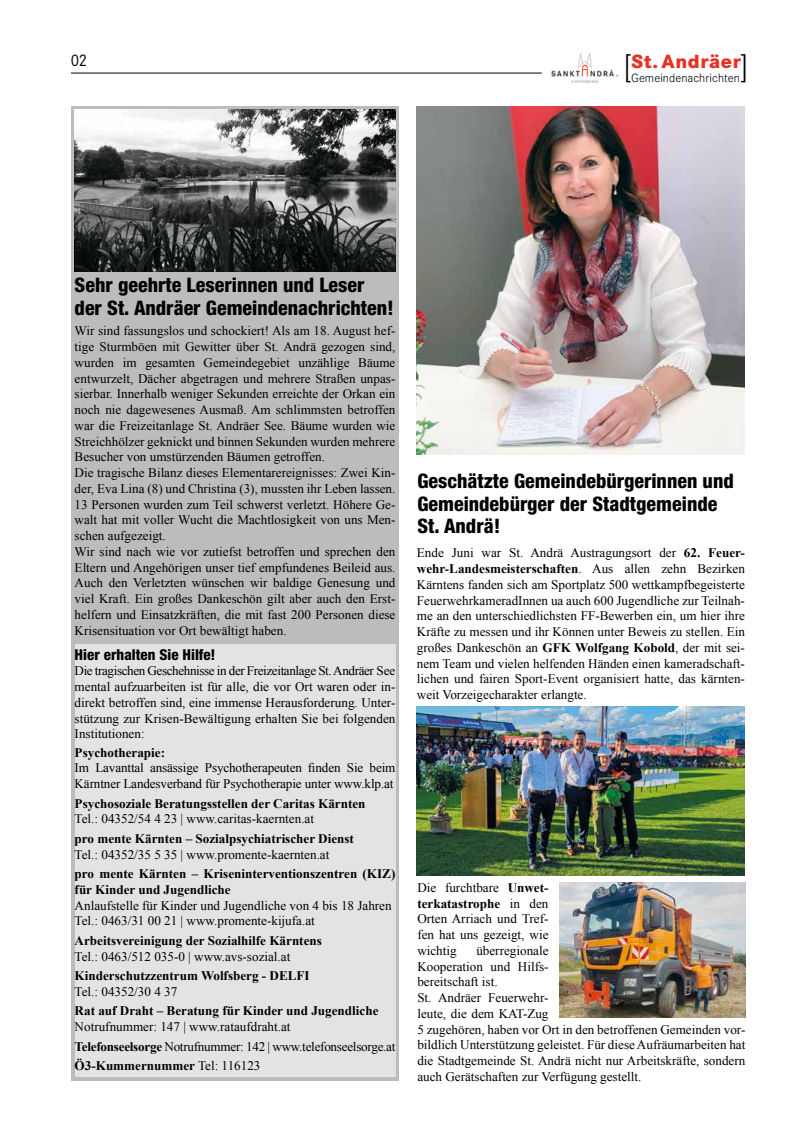
<style>
.page{position:relative;width:798px;height:1134px;background:#fff}
.page>*{position:absolute;margin:0;border:0;box-sizing:border-box;transform-origin:0 0}
.t1{font:300 32.75px "Corporate S";color:#000}
.t2{font:800 condensed 20px/22.5px "Helvetica Neue";color:#000}
.t3{font:800 19.88px "Corporate S";letter-spacing:.03em;color:#e63224}
.t4{font:17.5px "Corporate S";color:#000;scale:.9 1}
.t5{font:800 condensed 15px "Helvetica Neue";color:#000}
.t6{font:13.12px/15.8px "Times New Roman";color:#000}
.t7{font:700 13.12px/15.8px "Times New Roman";color:#000}
.t8{font:13.12px/19.5px "Times New Roman";letter-spacing:-.02em;color:#000}
.t9{font:300 12.5px "Corporate S";letter-spacing:.005em;color:#000}
.s1{font-weight:700}
</style>
<div class="page">
<hr style="left:71px;top:73px;width:470px;height:1px;background:#000">
<img style="left:551px;top:53px;width:67px;height:30px">
<div style="left:71px;top:106px;width:328px;height:975px;background:#bbbcbe"></div>
<div style="left:75px;top:644px;width:320px;height:22px;background:#e2e3e4"></div>
<div style="left:75px;top:663px;width:320px;height:82px;background:#e2e3e4"></div>
<div style="left:75px;top:744px;width:320px;height:19px;background:#e2e3e4"></div>
<div style="left:75px;top:760px;width:320px;height:34px;background:#e2e3e4"></div>
<div style="left:75px;top:779px;width:320px;height:19px;background:#e2e3e4"></div>
<div style="left:75px;top:795px;width:320px;height:19px;background:#e2e3e4"></div>
<div style="left:75px;top:814px;width:320px;height:19px;background:#e2e3e4"></div>
<div style="left:75px;top:830px;width:320px;height:19px;background:#e2e3e4"></div>
<div style="left:75px;top:846px;width:320px;height:19px;background:#e2e3e4"></div>
<div style="left:75px;top:850px;width:320px;height:19px;background:#e2e3e4"></div>
<div style="left:75px;top:866px;width:320px;height:34px;background:#e2e3e4"></div>
<div style="left:75px;top:897px;width:320px;height:35px;background:#e2e3e4"></div>
<div style="left:75px;top:932px;width:320px;height:19px;background:#e2e3e4"></div>
<div style="left:75px;top:948px;width:320px;height:19px;background:#e2e3e4"></div>
<div style="left:75px;top:952px;width:320px;height:19px;background:#e2e3e4"></div>
<div style="left:75px;top:968px;width:320px;height:18px;background:#e2e3e4"></div>
<div style="left:75px;top:983px;width:320px;height:19px;background:#e2e3e4"></div>
<div style="left:75px;top:987px;width:320px;height:19px;background:#e2e3e4"></div>
<div style="left:75px;top:1003px;width:320px;height:19px;background:#e2e3e4"></div>
<div style="left:75px;top:1022px;width:320px;height:19px;background:#e2e3e4"></div>
<div style="left:75px;top:1038px;width:320px;height:19px;background:#e2e3e4"></div>
<div style="left:75px;top:1057px;width:320px;height:19px;background:#e2e3e4"></div>
<img style="left:75px;top:110px;width:320px;height:162px">
<img style="left:416px;top:107px;width:328px;height:348px">
<img style="left:416px;top:706px;width:328px;height:169px">
<img style="left:559px;top:882px;width:186px;height:135px">
<h1 class="t1" style="left:623px;top:47px;width:10px">[</h1>
<h1 class="t1" style="left:739px;top:47px;width:10px">]</h1>
<h3 class="t4" style="left:71px;top:51px;width:20px">02</h3>
<h3 class="t3" style="left:631px;top:50px;width:111px">St. Andräer</h3>
<p class="t9" style="left:631px;top:71px;width:110px">Gemeindenachrichten</p>
<h2 class="t2" style="left:75px;top:273px;width:320px">Sehr geehrte Leserinnen und Leser der St. Andräer Gemeindenachrichten!</h2>
<p class="t6" style="left:75px;top:323px;width:322px">Wir sind fassungslos und schockiert! Als am 18. August hef&shy;tige Sturmböen mit Gewitter über St. Andrä gezogen sind, wurden im gesamten Gemeindegebiet unzählige Bäume entwurzelt, Dächer abgetragen und mehrere Straßen unpas&shy;sierbar. Innerhalb weniger Sekunden erreichte der Orkan ein noch nie dagewesenes Ausmaß. Am schlimmsten betroffen war die Freizeitanlage St. Andräer See. Bäume wurden wie Streichhölzer geknickt und binnen Sekunden wurden mehrere Besucher von umstürzenden Bäumen getroffen.<br>Die tragische Bilanz dieses Elementarereignisses: Zwei Kin&shy;der, Eva Lina (8) und Christina (3), mussten ihr Leben lassen.<br>13 Personen wurden zum Teil schwerst verletzt. Höhere Ge&shy;walt hat mit voller Wucht die Machtlosigkeit von uns Men&shy;schen aufgezeigt.<br>Wir sind nach wie vor zutiefst betroffen und sprechen den Eltern und Angehörigen unser tief empfundenes Beileid aus.<br>Auch den Verletzten wünschen wir baldige Genesung und viel Kraft. Ein großes Dankeschön gilt aber auch den Erst&shy;helfern und Einsatzkräften, die mit fast 200 Personen diese Krisensituation vor Ort bewältigt haben.</p>
<p class="t5" style="left:75px;top:645px;width:142px">Hier erhalten Sie Hilfe!</p>
<p class="t6" style="left:75px;top:663px;width:322px;text-align:justify">Die tragischen Geschehnisse in der Freizeitanlage St. Andräer See mental aufzuarbeiten ist für alle, die vor Ort waren oder in&shy;direkt betroffen sind, eine immense Herausforderung. Unter&shy;stützung zur Krisen-Bewältigung erhalten Sie bei folgenden Institutionen:</p>
<p class="t7" style="left:75px;top:744px;width:92px">Psychotherapie:</p>
<p class="t6" style="left:75px;top:760px;width:322px">Im Lavanttal ansässige Psychotherapeuten finden Sie beim<br>Kärntner Landesverband für Psychotherapie unter www.klp.at</p>
<p class="t7" style="left:75px;top:795px;width:292px">Psychosoziale Beratungsstellen der Caritas Kärnten</p>
<p class="t6" style="left:75px;top:811px;width:241px">Tel.: 04352/54 4 23 | www.caritas-kaernten.at</p>
<p class="t7" style="left:75px;top:830px;width:281px">pro mente Kärnten – Sozialpsychiatrischer Dienst</p>
<p class="t6" style="left:75px;top:846px;width:256px">Tel.: 04352/35 5 35 | www.promente-kaernten.at</p>
<p class="t7" style="left:75px;top:865px;width:322px">pro mente Kärnten – Kriseninterventionszentren (KIZ) für Kinder und Jugendliche</p>
<p class="t6" style="left:75px;top:897px;width:318px">Anlaufstelle für Kinder und Jugendliche von 4 bis 18 Jahren<br>Tel.: 0463/31 00 21 | www.promente-kijufa.at</p>
<p class="t7" style="left:75px;top:932px;width:249px">Arbeitsvereinigung der Sozialhilfe Kärntens</p>
<p class="t6" style="left:75px;top:948px;width:217px">Tel.: 0463/512 035-0 | www.avs-sozial.at</p>
<p class="t7" style="left:75px;top:967px;width:236px">Kinderschutzzentrum Wolfsberg - DELFI</p>
<p class="t6" style="left:75px;top:983px;width:104px">Tel.: 04352/30 4 37</p>
<p class="t7" style="left:75px;top:1003px;width:305px">Rat auf Draht – Beratung für Kinder und Jugendliche</p>
<p class="t8" style="left:75px;top:1017px;width:322px">Notrufnummer: 147 | www.rataufdraht.at<br><span class="s1">Telefonseelsorge</span> Notrufnummer: 142 | www.telefonseelsorge.at<br><span class="s1">Ö3-Kummernummer</span> Tel: 116123</p>
<h2 class="t2" style="left:417px;top:469px;width:318px">Geschätzte Gemeindebürgerinnen und<br>Gemeindebürger der Stadtgemeinde<br>St. Andrä!</h2>
<p class="t6" style="left:417px;top:545px;width:329px;text-align:justify">Ende Juni war St. Andrä Austragungsort der <span class="s1">62. Feuer&shy;wehr-Landesmeisterschaften</span>. Aus allen zehn Bezirken Kärntens fanden sich am Sportplatz 500 wettkampfbegeisterte FeuerwehrkameradInnen ua auch 600 Jugendliche zur Teilnah&shy;me an den unterschiedlichsten FF-Bewerben ein, um hier ihre Kräfte zu messen und ihr Können unter Beweis zu stellen. Ein großes Dankeschön an <span class="s1">GFK Wolfgang Kobold</span>, der mit sei&shy;nem Team und vielen helfenden Händen einen kameradschaft&shy;lichen und fairen Sport-Event organisiert hatte, das kärnten&shy;weit Vorzeigecharakter erlangte.</p>
<p class="t6" style="left:417px;top:879px;width:133px;text-align:justify">Die furchtbare <span class="s1">Unwet&shy;terkatastrophe</span> in den Orten Arriach und Tref&shy;fen hat uns gezeigt, wie wichtig</p>
<p class="t6" style="left:417px;top:942px;width:329px;text-indent:59px">überregionale<br>Kooperation und Hilfs-<br>bereitschaft ist.<br>St. Andräer Feuerwehr-<br>leute, die dem KAT-Zug<br>5 zugehören, haben vor Ort in den betroffenen Gemeinden vor&shy;bildlich Unterstützung geleistet. Für diese Aufräumarbeiten hat die Stadtgemeinde St. Andrä nicht nur Arbeitskräfte, sondern auch Gerätschaften zur Verfügung gestellt.</p>
</div>
